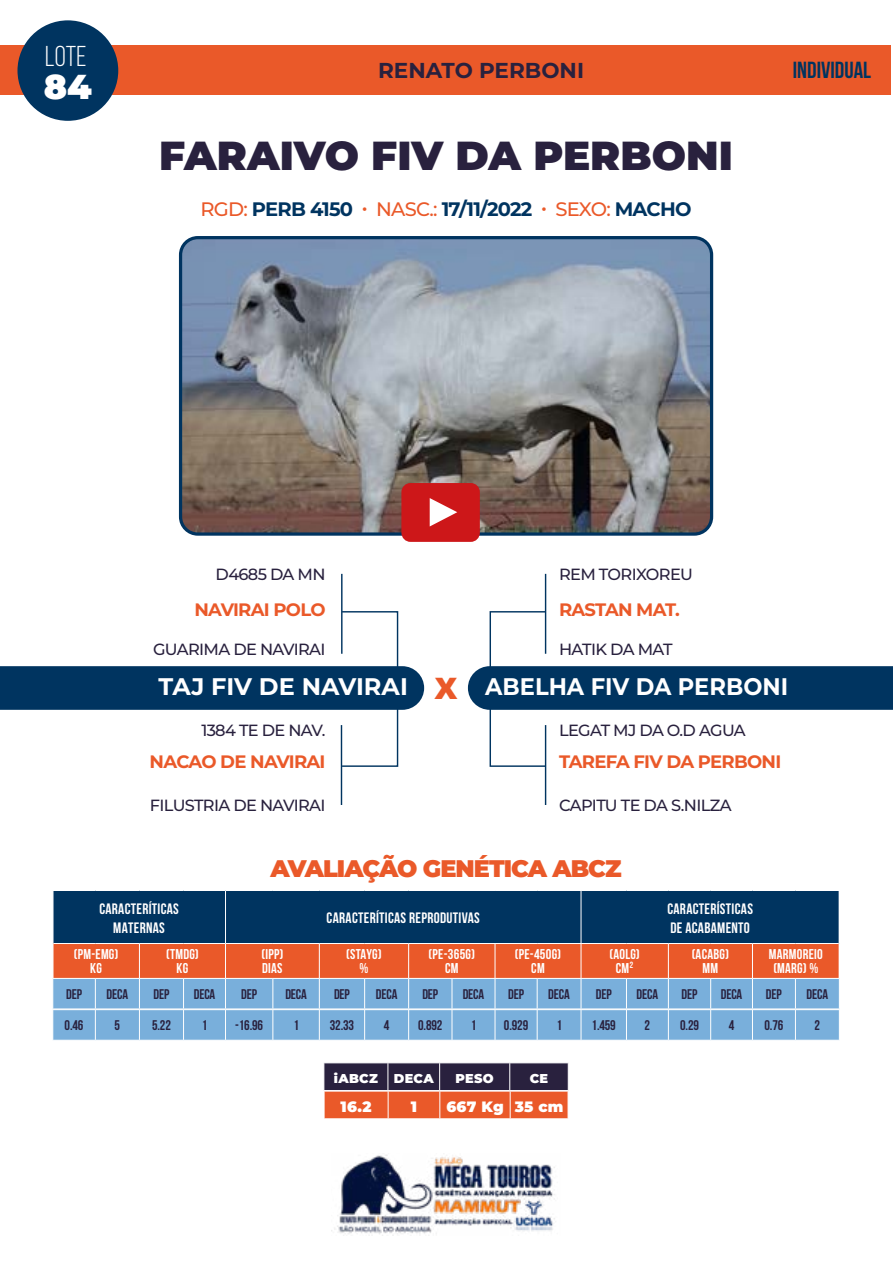
<style>
.page{position:relative;width:893px;height:1263px;background:#fff}
.page>*{position:absolute;margin:0;border:0;box-sizing:border-box;transform-origin:0 0}
.t1{font:900 40.5px "Montserrat";color:#29213e}
.t2{font:900 34.5px "Montserrat";color:#fff}
.t3{font:28.65px "Bebas Neue";color:#fff}
.t4{font:900 24px "Montserrat";letter-spacing:-.04em;color:#ea5929}
.t5{font:700 24px "Montserrat";color:#fff;scale:.94 1}
.t6{font:700 24px "Montserrat";color:#fff}
.t7{font:700 23.25px "Bebas Neue";color:#003460}
.t8{font:700 21.6px "Montserrat";color:#29213e}
.t9{font:700 19.5px "Montserrat";letter-spacing:-.04em;color:#003460}
.t10{font:700 18px "Montserrat";letter-spacing:-.04em;color:#ea5929}
.t11{font:500 16.2px "Montserrat";letter-spacing:-.04em;color:#29213e}
.t12{font:700 15.15px/18.1px "Bebas Neue";letter-spacing:.02em;color:#fff;text-align:center}
.t13{font:900 15px "Montserrat";letter-spacing:.02em;color:#fff}
.t14{font:700 14.25px/14.2px "Bebas Neue";letter-spacing:.02em;color:#fff;text-align:center}
.t15{font:700 13.95px "Bebas Neue";letter-spacing:-.01em;color:#29213e}
.t16{font:900 12.9px "Montserrat";letter-spacing:.02em;color:#fff}
.s1{font-weight:500;color:#ea5929}
.s2{font-family:"Arial";font-weight:900;font-size:29.55px;color:#ea5929}
</style>
<div class="page">
<div style="left:1px;top:45px;width:890px;height:49px;background:#ea5929"></div>
<div style="left:17px;top:20px;width:101px;height:101px;background:#003460;border-radius:50%"></div>
<img style="left:331px;top:1155px;width:224px;height:79px">
<svg style="left:52px;top:890px;width:788px;height:150px;background:#6d7389"></svg>
<hr style="left:52px;top:1009px;width:43px;height:1px;background:#fff">
<hr style="left:52px;top:1010px;width:1px;height:30px;background:#fff">
<hr style="left:95px;top:1009px;width:44px;height:1px;background:#fff">
<hr style="left:95px;top:1010px;width:1px;height:30px;background:#fff">
<hr style="left:139px;top:1009px;width:45px;height:1px;background:#fff">
<hr style="left:139px;top:1010px;width:1px;height:30px;background:#fff">
<hr style="left:184px;top:1009px;width:41px;height:1px;background:#fff">
<hr style="left:183px;top:1010px;width:1px;height:30px;background:#fff">
<hr style="left:225px;top:1009px;width:48px;height:1px;background:#fff">
<hr style="left:225px;top:1010px;width:1px;height:30px;background:#fff">
<hr style="left:273px;top:1009px;width:46px;height:1px;background:#fff">
<hr style="left:272px;top:1010px;width:1px;height:30px;background:#fff">
<hr style="left:319px;top:1009px;width:46px;height:1px;background:#fff">
<hr style="left:319px;top:1010px;width:1px;height:30px;background:#fff">
<hr style="left:365px;top:1009px;width:44px;height:1px;background:#fff">
<hr style="left:364px;top:1010px;width:1px;height:30px;background:#fff">
<hr style="left:409px;top:1009px;width:43px;height:1px;background:#fff">
<hr style="left:408px;top:1010px;width:1px;height:30px;background:#fff">
<hr style="left:452px;top:1009px;width:43px;height:1px;background:#fff">
<hr style="left:452px;top:1010px;width:1px;height:30px;background:#fff">
<hr style="left:495px;top:1009px;width:42px;height:1px;background:#fff">
<hr style="left:495px;top:1010px;width:1px;height:30px;background:#fff">
<hr style="left:537px;top:1009px;width:44px;height:1px;background:#fff">
<hr style="left:537px;top:1010px;width:1px;height:30px;background:#fff">
<hr style="left:581px;top:1009px;width:45px;height:1px;background:#fff">
<hr style="left:581px;top:1010px;width:1px;height:30px;background:#fff">
<hr style="left:626px;top:1009px;width:42px;height:1px;background:#fff">
<hr style="left:626px;top:1010px;width:1px;height:30px;background:#fff">
<hr style="left:668px;top:1009px;width:43px;height:1px;background:#fff">
<hr style="left:668px;top:1010px;width:1px;height:30px;background:#fff">
<hr style="left:711px;top:1009px;width:41px;height:1px;background:#fff">
<hr style="left:710px;top:1010px;width:1px;height:30px;background:#fff">
<hr style="left:752px;top:1009px;width:43px;height:1px;background:#fff">
<hr style="left:752px;top:1010px;width:1px;height:30px;background:#fff">
<hr style="left:795px;top:1009px;width:45px;height:1px;background:#fff">
<hr style="left:795px;top:1010px;width:1px;height:30px;background:#fff">
<hr style="left:839px;top:1010px;width:1px;height:30px;background:#fff">
<svg style="left:324px;top:1063px;width:245px;height:56px;background:#904940"></svg>
<hr style="left:324px;top:1118px;width:64px;height:1px;background:#fff">
<div style="left:490px;top:611px;width:56px;height:156px;border:1px solid #003460"></div>
<div style="left:341px;top:611px;width:57px;height:156px;border:1px solid #003460"></div>
<hr style="left:341px;top:574px;width:1px;height:80px;background:#003460">
<hr style="left:341px;top:725px;width:1px;height:80px;background:#003460">
<hr style="left:545px;top:574px;width:1px;height:80px;background:#003460">
<hr style="left:545px;top:725px;width:1px;height:80px;background:#003460">
<div style="left:0;top:666px;width:424px;height:44px;background:#003460"></div>
<div style="left:468px;top:666px;width:425px;height:44px;background:#003460"></div>
<img style="left:183px;top:240px;width:526px;height:292px">
<div style="left:179px;top:236px;width:534px;height:300px;border:3px solid #003460;border-radius:17px"></div>
<div style="left:401px;top:483px;width:79px;height:59px;background:#cd1719;border-radius:9px"></div>
<svg style="left:429px;top:498px;width:28px;height:28px"></svg>
<h3 class="t3" style="left:45px;top:41px;width:43px">Lote</h3>
<h2 class="t2" style="left:44px;top:61px;width:50px">84</h2>
<h3 class="t8" style="left:378px;top:54px;width:207px">RENATO PERBONI</h3>
<h1 class="t1" style="left:159px;top:125px;width:575px">FARAIVO FIV DA PERBONI</h1>
<h3 class="t9" style="left:201px;top:195px;width:492px"><span class="s1">RGD:</span> PERB 4150 <span class="s1">• NASC.:</span> 17/11/2022 <span class="s1">• SEXO:</span> MACHO</h3>
<h3 class="t7" style="left:793px;top:57px;width:80px">INDIVIDUAL</h3>
<p class="t11" style="left:216px;top:563px;width:111px">D4685 DA MN</p>
<p class="t11" style="left:559px;top:563px;width:135px">REM TORIXOREU</p>
<p class="t10" style="left:194px;top:597px;width:133px">NAVIRAI POLO</p>
<p class="t10" style="left:559px;top:597px;width:122px">RASTAN MAT.</p>
<p class="t11" style="left:153px;top:638px;width:174px">GUARIMA DE NAVIRAI</p>
<p class="t11" style="left:559px;top:638px;width:115px">HATIK DA MAT</p>
<h3 class="t6" style="left:159px;top:669px;width:300px">TAJ FIV DE NAVIRAI <span class="s2">X</span></h3>
<h3 class="t5" style="left:485px;top:669px;width:324px">ABELHA FIV DA PERBONI</h3>
<p class="t11" style="left:201px;top:718px;width:126px">1384 TE DE NAV.</p>
<p class="t11" style="left:559px;top:718px;width:188px">LEGAT MJ DA O.D AGUA</p>
<p class="t10" style="left:150px;top:749px;width:177px">NACAO DE NAVIRAI</p>
<p class="t10" style="left:559px;top:749px;width:224px">TAREFA FIV DA PERBONI</p>
<p class="t11" style="left:150px;top:794px;width:177px">FILUSTRIA DE NAVIRAI</p>
<p class="t11" style="left:559px;top:794px;width:174px">CAPITU TE DA S.NILZA</p>
<h3 class="t4" style="left:270px;top:850px;width:353px">AVALIAÇÃO GENÉTICA ABCZ</h3>
<p class="t12" style="left:99px;top:900px;width:81px">CARACTERÍTICAS<br>MATERNAS</p>
<p class="t12" style="left:327px;top:909px;width:155px">CARACTERÍTICAS REPRODUTIVAS</p>
<p class="t12" style="left:667px;top:900px;width:87px;text-align:left">CARACTERÍSTICAS<br>DE ACABAMENTO</p>
<p class="t14" style="left:74px;top:947px;width:46px">(PM-EMG)<br>KG</p>
<p class="t14" style="left:166px;top:947px;width:34px">(TMDG)<br>KG</p>
<p class="t14" style="left:261px;top:947px;width:23px;text-align:left">(IPP)<br>DIAS</p>
<p class="t14" style="left:346px;top:947px;width:37px">(STAYG) %</p>
<p class="t14" style="left:429px;top:947px;width:48px">(PE-365G)<br>CM</p>
<p class="t14" style="left:515px;top:947px;width:48px">(PE-450G)<br>CM</p>
<p class="t14" style="left:609px;top:947px;width:32px">(AOLG)<br>CM²</p>
<p class="t14" style="left:692px;top:947px;width:39px">(ACABG)<br>MM</p>
<p class="t14" style="left:769px;top:947px;width:56px">MARMOREIO (MARG) %</p>
<p class="t15" style="left:66px;top:986px;width:17px">DEP</p>
<p class="t15" style="left:107px;top:986px;width:23px">DECA</p>
<p class="t15" style="left:154px;top:986px;width:17px">DEP</p>
<p class="t15" style="left:194px;top:986px;width:23px">DECA</p>
<p class="t15" style="left:241px;top:986px;width:17px">DEP</p>
<p class="t15" style="left:285px;top:986px;width:23px">DECA</p>
<p class="t15" style="left:334px;top:986px;width:17px">DEP</p>
<p class="t15" style="left:376px;top:986px;width:23px">DECA</p>
<p class="t15" style="left:422px;top:986px;width:17px">DEP</p>
<p class="t15" style="left:463px;top:986px;width:23px">DECA</p>
<p class="t15" style="left:508px;top:986px;width:17px">DEP</p>
<p class="t15" style="left:548px;top:986px;width:23px">DECA</p>
<p class="t15" style="left:596px;top:986px;width:17px">DEP</p>
<p class="t15" style="left:637px;top:986px;width:23px">DECA</p>
<p class="t15" style="left:681px;top:986px;width:17px">DEP</p>
<p class="t15" style="left:721px;top:986px;width:23px">DECA</p>
<p class="t15" style="left:766px;top:986px;width:17px">DEP</p>
<p class="t15" style="left:807px;top:986px;width:23px">DECA</p>
<p class="t15" style="left:65px;top:1018px;width:20px">0.46</p>
<p class="t15" style="left:115px;top:1018px;width:7px">5</p>
<p class="t15" style="left:152px;top:1018px;width:20px">5.22</p>
<p class="t15" style="left:202px;top:1018px;width:7px">1</p>
<p class="t15" style="left:235px;top:1018px;width:29px">-16.96</p>
<p class="t15" style="left:293px;top:1018px;width:7px">1</p>
<p class="t15" style="left:330px;top:1018px;width:26px">32.33</p>
<p class="t15" style="left:384px;top:1018px;width:7px">4</p>
<p class="t15" style="left:418px;top:1018px;width:26px">0.892</p>
<p class="t15" style="left:471px;top:1018px;width:7px">1</p>
<p class="t15" style="left:504px;top:1018px;width:26px">0.929</p>
<p class="t15" style="left:556px;top:1018px;width:7px">1</p>
<p class="t15" style="left:592px;top:1018px;width:26px">1.459</p>
<p class="t15" style="left:645px;top:1018px;width:7px">2</p>
<p class="t15" style="left:680px;top:1018px;width:20px">0.29</p>
<p class="t15" style="left:729px;top:1018px;width:7px">4</p>
<p class="t15" style="left:764px;top:1018px;width:20px">0.76</p>
<p class="t15" style="left:815px;top:1018px;width:7px">2</p>
<p class="t16" style="left:334px;top:1069px;width:45px">iABCZ</p>
<p class="t16" style="left:394px;top:1069px;width:41px">DECA</p>
<p class="t16" style="left:456px;top:1069px;width:40px">PESO</p>
<p class="t16" style="left:530px;top:1069px;width:20px">CE</p>
<p class="t13" style="left:341px;top:1095px;width:33px">16.2</p>
<p class="t13" style="left:411px;top:1095px;width:8px">1</p>
<p class="t13" style="left:446px;top:1095px;width:119px">667 Kg 35 cm</p>
</div>
